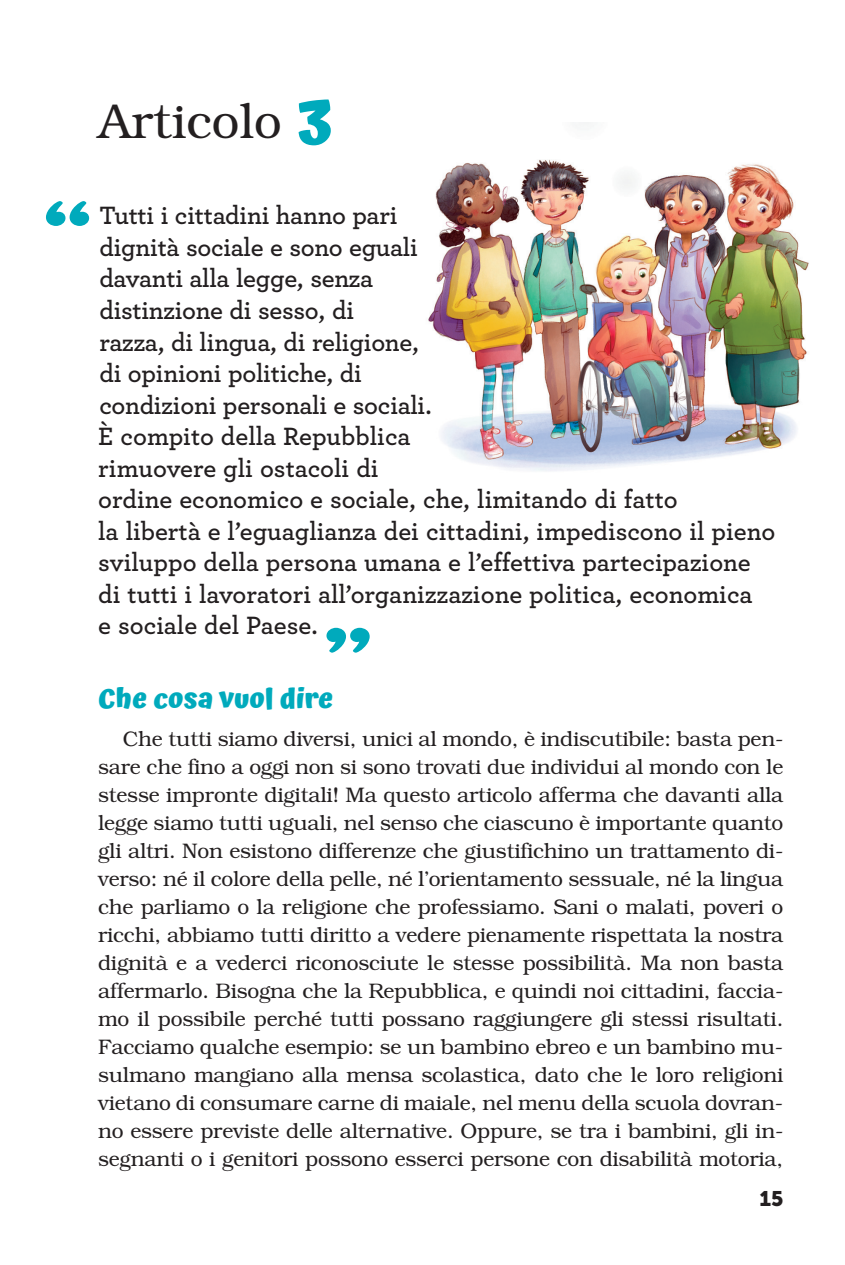
<style>
.page{position:relative;width:845px;height:1265px;background:#fff}
.page>*{position:absolute;margin:0;border:0;box-sizing:border-box;transform-origin:0 0}
.t1{font:700 63px "Atma";color:#00aabc}
.t2{font:300 49px "Bookman Std";color:#231f20}
.t3{font:700 28px "Atma";color:#00aabc}
.t4{font:600 26.25px/31.5px "Archer";letter-spacing:-.01em;color:#231f20}
.t5{font:300 21px/28px "Bookman Std";letter-spacing:-.01em;color:#231f20;text-align:justify}
.t6{font:21px "Museo Sans 900";color:#231f20}
</style>
<div class="page">
<img style="left:428px;top:122px;width:381px;height:349px">
<svg style="left:46px;top:201px;width:43px;height:25px"></svg>
<svg style="left:326px;top:627px;width:43px;height:25px"></svg>
<h2 class="t2" style="left:98px;top:93px;width:185px">Articolo</h2>
<h1 class="t1" style="left:296px;top:83px;width:38px">3</h1>
<p class="t4" style="left:98px;top:198px;width:678px">Tutti i cittadini hanno pari<br>dignità sociale e sono eguali<br>davanti alla legge, senza<br>distinzione di sesso, di<br>razza, di lingua, di religione,<br>di opinioni politiche, di<br>condizioni personali e sociali.<br>È compito della Repubblica<br>rimuovere gli ostacoli di<br>ordine economico e sociale, che, limitando di fatto<br>la libertà e l’eguaglianza dei cittadini, impediscono il pieno sviluppo della persona umana e l’effettiva partecipazione di tutti i lavoratori all’organizzazione politica, economica<br>e sociale del Paese.</p>
<h3 class="t3" style="left:98px;top:682px;width:237px">Che cosa vuol dire</h3>
<p class="t5" style="left:98px;top:725px;width:686px;text-indent:25px">Che tutti siamo diversi, unici al mondo, è indiscutibile: basta pen&shy;sare che fino a oggi non si sono trovati due individui al mondo con le stesse impronte digitali! Ma questo articolo afferma che davanti alla legge siamo tutti uguali, nel senso che ciascuno è importante quanto gli altri. Non esistono differenze che giustifichino un trattamento di&shy;verso: né il colore della pelle, né l’orientamento sessuale, né la lingua che parliamo o la religione che professiamo. Sani o malati, poveri o ricchi, abbiamo tutti diritto a vedere pienamente rispettata la nostra dignità e a vederci riconosciute le stesse possibilità. Ma non basta affermarlo. Bisogna che la Repubblica, e quindi noi cittadini, faccia&shy;mo il possibile perché tutti possano raggiungere gli stessi risultati.<br>Facciamo qualche esempio: se un bambino ebreo e un bambino mu&shy;sulmano mangiano alla mensa scolastica, dato che le loro religioni vietano di consumare carne di maiale, nel menu della scuola dovran&shy;no essere previste delle alternative. Oppure, se tra i bambini, gli in&shy;segnanti o i genitori possono esserci persone con disabilità motoria,</p>
<p class="t6" style="left:759px;top:1186px;width:25px">15</p>
</div>
